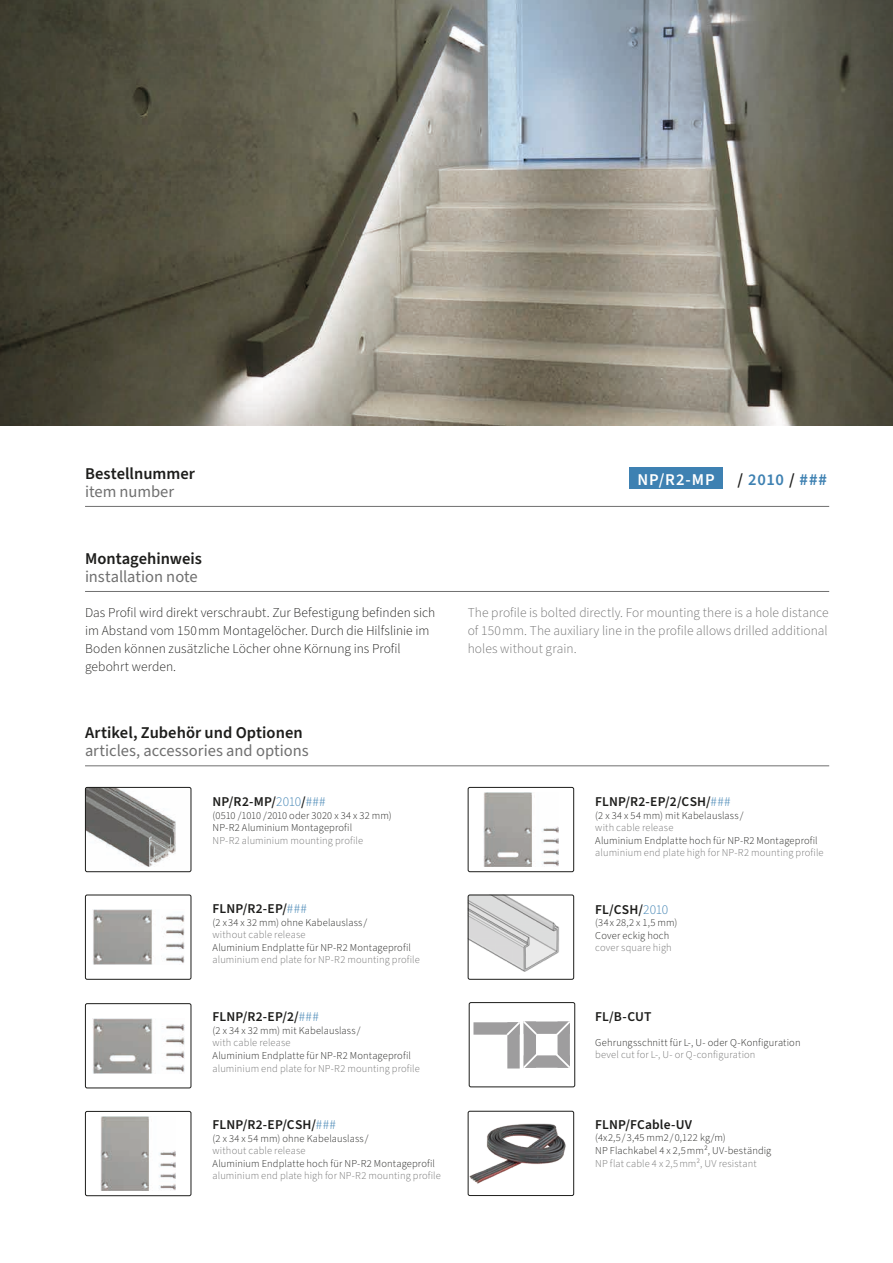
<style>
.page{position:relative;width:893px;height:1263px;background:#fff}
.page>*{position:absolute;margin:0;border:0;box-sizing:border-box;transform-origin:0 0}
.t1{font:16.5px "Source Sans Pro";color:#707070}
.t2{font:600 16.5px "Source Sans Pro";color:#1d1d1b}
.t3{font:600 16.5px "Source Sans Pro";color:#3e81b2}
.t4{font:600 16.5px "Source Sans Pro";color:#fff}
.t5{font:300 13.5px/18px "Source Sans Pro";letter-spacing:.005em;color:#1d1d1b}
.t6{font:300 13.5px/18px "Source Sans Pro";letter-spacing:.005em;color:#707070;text-align:justify}
.t7{font:600 13.5px "Source Sans Pro";letter-spacing:.01em;color:#1d1d1b}
.t8{font:300 10.5px/12.6px "Source Sans Pro";letter-spacing:.01em;color:#1d1d1b}
.t9{font:300 10.5px "Source Sans Pro";letter-spacing:.01em;color:#707070}
.s1{color:#1d1d1b}
.s2{font-weight:300;color:#3e81b2}
</style>
<div class="page">
<hr style="left:85px;top:506px;width:744px;height:1px;background:#707070">
<hr style="left:85px;top:591px;width:744px;height:1px;background:#707070">
<hr style="left:85px;top:765px;width:744px;height:1px;background:#707070">
<img style="left:0;top:0;width:893px;height:425px">
<img style="left:93px;top:909px;width:91px;height:56px">
<div style="left:85px;top:895px;width:106px;height:85px;border:1px solid #1d1d1b;border-radius:2px"></div>
<div style="left:469px;top:1002px;width:106px;height:85px;border:1px solid #1d1d1b;border-radius:2px"></div>
<img style="left:92px;top:1018px;width:92px;height:55px">
<div style="left:85px;top:1003px;width:106px;height:85px;border:1px solid #1d1d1b;border-radius:2px"></div>
<img style="left:101px;top:1116px;width:74px;height:75px">
<div style="left:85px;top:1111px;width:106px;height:85px;border:1px solid #1d1d1b;border-radius:2px"></div>
<img style="left:470px;top:1123px;width:96px;height:61px">
<div style="left:468px;top:1111px;width:106px;height:85px;border:1px solid #1d1d1b;border-radius:2px"></div>
<img style="left:85px;top:787px;width:91px;height:85px">
<div style="left:85px;top:787px;width:106px;height:85px;border:1px solid #1d1d1b;border-radius:2px"></div>
<img style="left:468px;top:895px;width:91px;height:77px">
<div style="left:468px;top:895px;width:106px;height:85px;border:1px solid #1d1d1b;border-radius:2px"></div>
<div style="left:473px;top:1022px;width:47px;height:13px;background:#9e9d9e"></div>
<div style="left:507px;top:1022px;width:13px;height:46px;background:#9e9d9e"></div>
<div style="left:524px;top:1021px;width:46px;height:13px;background:#9e9d9e"></div>
<div style="left:557px;top:1021px;width:13px;height:47px;background:#9e9d9e"></div>
<div style="left:524px;top:1055px;width:46px;height:13px;background:#9e9d9e"></div>
<div style="left:524px;top:1021px;width:12px;height:47px;background:#9e9d9e"></div>
<svg style="left:505px;top:1021px;width:34px;height:16px"></svg>
<svg style="left:554px;top:1021px;width:16px;height:16px"></svg>
<svg style="left:553px;top:1050px;width:17px;height:18px"></svg>
<svg style="left:523px;top:1050px;width:18px;height:18px"></svg>
<img style="left:484px;top:792px;width:74px;height:75px">
<div style="left:468px;top:787px;width:106px;height:85px;border:1px solid #1d1d1b;border-radius:2px"></div>
<div style="left:629px;top:468px;width:94px;height:21px;background:#3e81b2"></div>
<h1 class="t2" style="left:85px;top:462px;width:112px">Bestellnummer</h1>
<h1 class="t1" style="left:85px;top:480px;width:91px">item number</h1>
<h1 class="t4" style="left:637px;top:468px;width:79px">NP/R2-MP</h1>
<h1 class="t3" style="left:738px;top:468px;width:91px"><span class="s1">/</span> 2010 <span class="s1">/</span> ###</h1>
<h1 class="t2" style="left:85px;top:547px;width:118px">Montagehinweis</h1>
<h1 class="t1" style="left:85px;top:565px;width:114px">installation note</h1>
<p class="t5" style="left:85px;top:604px;width:352px">Das Profil wird direkt verschraubt. Zur Befestigung befinden sich im Abstand vom 150 mm Montagelöcher. Durch die Hilfslinie im Boden können zusätzliche Löcher ohne Körnung ins Profil gebohrt werden.</p>
<p class="t6" style="left:468px;top:604px;width:363px">The profile is bolted directly. For mounting there is a hole distance of 150 mm. The auxiliary line in the profile allows drilled additional holes without grain.</p>
<h1 class="t2" style="left:85px;top:721px;width:219px">Artikel, Zubehör und Optionen</h1>
<h1 class="t1" style="left:85px;top:739px;width:225px">articles, accessories and options</h1>
<p class="t7" style="left:213px;top:792px;width:115px">NP/R2-MP/<span class="s2">2010</span>/<span class="s2">###</span></p>
<p class="t8" style="left:213px;top:809px;width:181px">(0510 /1010 /2010 oder 3020 x 34 x 32 mm)<br>NP-R2 Aluminium Montageprofil</p>
<p class="t9" style="left:213px;top:833px;width:152px">NP-R2 aluminium mounting profile</p>
<p class="t7" style="left:213px;top:899px;width:96px">FLNP/R2-EP/<span class="s2">###</span></p>
<p class="t8" style="left:213px;top:916px;width:156px">(2 x 34 x 32 mm) ohne Kabelauslass /</p>
<p class="t9" style="left:213px;top:928px;width:94px">without cable release</p>
<p class="t8" style="left:213px;top:941px;width:200px">Aluminium Endplatte für NP-R2 Montageprofil</p>
<p class="t9" style="left:213px;top:953px;width:209px">aluminium end plate for NP-R2 mounting profile</p>
<p class="t7" style="left:213px;top:1008px;width:108px">FLNP/R2-EP/2/<span class="s2">###</span></p>
<p class="t8" style="left:213px;top:1024px;width:149px">(2 x 34 x 32 mm) mit Kabelauslass /</p>
<p class="t9" style="left:213px;top:1036px;width:80px">with cable release</p>
<p class="t8" style="left:213px;top:1050px;width:200px">Aluminium Endplatte für NP-R2 Montageprofil</p>
<p class="t9" style="left:213px;top:1061px;width:209px">aluminium end plate for NP-R2 mounting profile</p>
<p class="t7" style="left:213px;top:1115px;width:125px">FLNP/R2-EP/CSH/<span class="s2">###</span></p>
<p class="t8" style="left:213px;top:1132px;width:158px">(2 x 34 x 54 mm) ohne Kabelauslass /</p>
<p class="t9" style="left:213px;top:1144px;width:94px">without cable release</p>
<p class="t8" style="left:213px;top:1157px;width:224px">Aluminium Endplatte hoch für NP-R2 Montageprofil</p>
<p class="t9" style="left:213px;top:1169px;width:230px">aluminium end plate high for NP-R2 mounting profile</p>
<p class="t7" style="left:595px;top:792px;width:137px">FLNP/R2-EP/2/CSH/<span class="s2">###</span></p>
<p class="t8" style="left:595px;top:809px;width:150px">(2 x 34 x 54 mm) mit Kabelauslass /</p>
<p class="t9" style="left:595px;top:821px;width:80px">with cable release</p>
<p class="t8" style="left:595px;top:834px;width:224px">Aluminium Endplatte hoch für NP-R2 Montageprofil</p>
<p class="t9" style="left:595px;top:846px;width:230px">aluminium end plate high for NP-R2 mounting profile</p>
<p class="t7" style="left:595px;top:900px;width:75px">FL/CSH/<span class="s2">2010</span></p>
<p class="t8" style="left:595px;top:917px;width:84px">(34 x 28,2 x 1,5 mm)<br>Cover eckig hoch</p>
<p class="t9" style="left:595px;top:941px;width:78px">cover square high</p>
<p class="t7" style="left:595px;top:1007px;width:58px">FL/B-CUT</p>
<p class="t8" style="left:595px;top:1036px;width:207px">Gehrungsschnitt für L-, U- oder Q-Konfiguration</p>
<p class="t9" style="left:595px;top:1048px;width:162px">bevel cut for L-, U- or Q-configuration</p>
<p class="t7" style="left:595px;top:1115px;width:98px">FLNP/FCable-UV</p>
<p class="t8" style="left:595px;top:1132px;width:178px">(4x2,5 / 3,45 mm2 / 0,122 kg/m)<br>NP Flachkabel 4 x 2,5 mm², UV-beständig</p>
<p class="t9" style="left:595px;top:1156px;width:163px">NP flat cable 4 x 2,5 mm², UV resistant</p>
</div>
